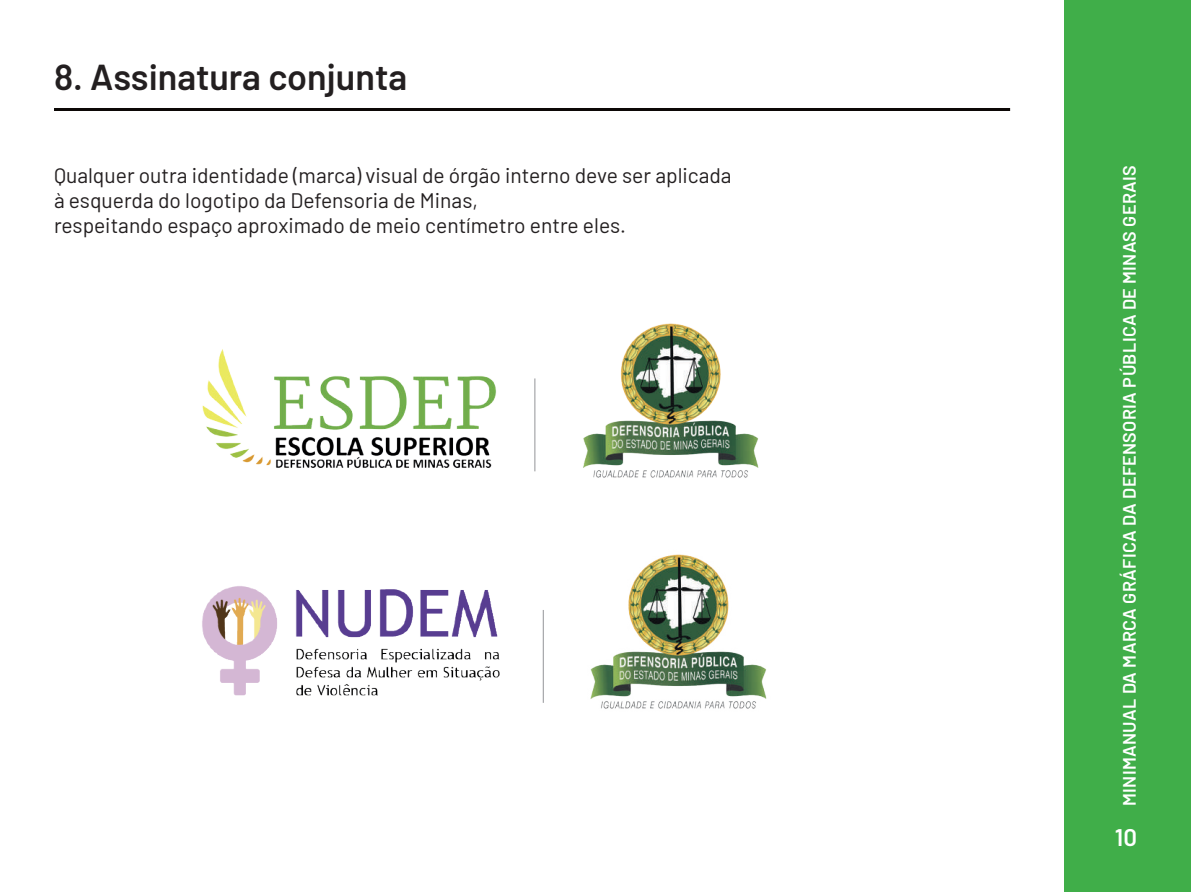
<style>
.page{position:relative;width:1191px;height:893px;background:#fff}
.page>*{position:absolute;margin:0;border:0;box-sizing:border-box;transform-origin:0 0}
.t1{font:600 36px "Barlow";color:#231f20}
.t2{font:600 24px "Barlow";color:#fff}
.t3{font:21px/25.2px "Barlow";color:#231f20}
.t4{font:600 18px "Barlow";letter-spacing:.02em;color:#fff}
</style>
<div class="page">
<div style="left:1064px;top:1px;width:126px;height:891px;background:#40ae49"></div>
<hr style="left:54px;top:108px;width:956px;height:3px;background:#0c0806">
<img style="left:202px;top:323px;width:557px;height:155px">
<hr style="left:534px;top:378px;width:1px;height:93px;background:#939598">
<img style="left:202px;top:586px;width:298px;height:110px">
<img style="left:590px;top:554px;width:177px;height:155px">
<hr style="left:543px;top:610px;width:1px;height:93px;background:#939598">
<h1 class="t1" style="left:54px;top:51px;width:355px">8. Assinatura conjunta</h1>
<p class="t3" style="left:54px;top:161px;width:679px">Qualquer outra identidade (marca) visual de órgão interno deve ser aplicada à esquerda do logotipo da Defensoria de Minas,<br>respeitando espaço aproximado de meio centímetro entre eles.</p>
<p class="t4" style="left:1116px;top:806px;width:643px;rotate:-90deg">MINIMANUAL DA MARCA GRÁFICA DA DEFENSORIA PÚBLICA DE MINAS GERAIS</p>
<p class="t2" style="left:1114px;top:820px;width:24px">10</p>
</div>
